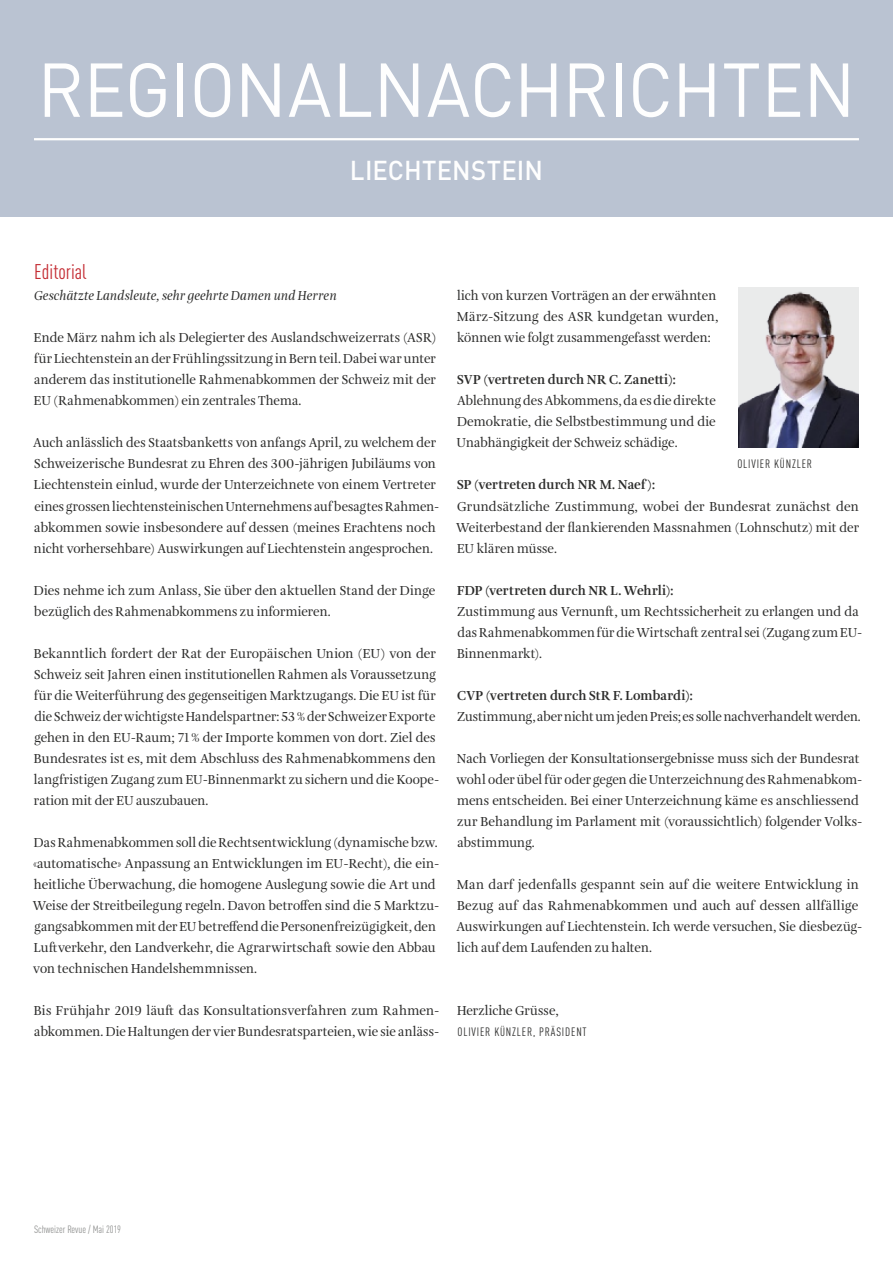
<style>
.page{position:relative;width:893px;height:1263px;background:#fff}
.page>*{position:absolute;margin:0;border:0;box-sizing:border-box;transform-origin:0 0}
.t1{font:75px "DINOT";letter-spacing:-.01em;color:#fefefe;scale:.95 1}
.t2{font:500 27px "DINOT";letter-spacing:.01em;color:#fefefe;scale:.95 1}
.t3{font:condensed 21px "DINOT";color:#c42d34}
.t4{font:13.5px/21px "Amalia Pro";letter-spacing:.005em;color:#2c2c2b;scale:.95 1}
.t5{font:13.5px/21px "Amalia Pro";letter-spacing:.005em;color:#2c2c2b}
.t6{font:13.5px/21px "Amalia Pro";letter-spacing:.005em;color:#2c2c2b;scale:.96 1}
.t7{font:700 13.5px "Amalia Pro";letter-spacing:.01em;color:#2c2c2b;scale:.95 1}
.t8{font:italic 13.5px "Amalia Pro";letter-spacing:.015em;color:#2c2c2b;scale:.95 1}
.t9{font:condensed 12px "DINOT";letter-spacing:.07em;color:#2c2c2b}
.t10{font:condensed 10.5px "DINOT";color:#919291}
</style>
<div class="page">
<div style="left:0;top:0;width:893px;height:216px;background:#bac3d2"></div>
<img style="left:738px;top:287px;width:121px;height:160px">
<hr style="left:34px;top:138px;width:825px;height:2px;background:#fefefe">
<h1 class="t1" style="left:37px;top:43px;width:863px">REGIONALNACHRICHTEN</h1>
<h2 class="t2" style="left:350px;top:153px;width:205px">LIECHTENSTEIN</h2>
<h3 class="t3" style="left:34px;top:260px;width:54px">Editorial</h3>
<p class="t8" style="left:34px;top:288px;width:320px">Geschätzte Landsleute, sehr geehrte Damen und Herren</p>
<p class="t6" style="left:34px;top:328px;width:421px;text-align:justify">Ende März nahm ich als Delegierter des Auslandschweizerrats (ASR) für Liechtenstein an der Frühlingssitzung in Bern teil. Dabei war unter anderem das institutionelle Rahmenabkommen der Schweiz mit der EU (Rahmenabkommen) ein zentrales Thema.</p>
<p class="t4" style="left:33px;top:433px;width:429px">Auch anlässlich des Staatsbanketts von anfangs April, zu welchem der Schweizerische Bundesrat zu Ehren des 300-jährigen Jubiläums von Liechtenstein einlud, wurde der Unterzeichnete von einem Vertreter eines grossen liechtensteinischen Unternehmens auf besagtes Rahmen&shy;abkommen sowie insbesondere auf dessen (meines Erachtens noch nicht vorhersehbare) Auswirkungen auf Liechtenstein angesprochen.</p>
<p class="t5" style="left:34px;top:580px;width:403px">Dies nehme ich zum Anlass, Sie über den aktuellen Stand der Dinge bezüglich des Rahmenabkommens zu informieren.</p>
<p class="t5" style="left:34px;top:643px;width:407px">Bekanntlich fordert der Rat der Europäischen Union (EU) von der Schweiz seit Jahren einen institutionellen Rahmen als Voraussetzung für die Weiterführung des gegenseitigen Marktzugangs. Die EU ist für die Schweiz der wichtigste Handelspartner: 53% der Schweizer Exporte gehen in den EU-Raum; 71% der Importe kommen von dort. Ziel des Bundesrates ist es, mit dem Abschluss des Rahmenabkommens den langfristigen Zugang zum EU-Binnenmarkt zu sichern und die Koope&shy;ration mit der EU auszubauen.</p>
<p class="t4" style="left:33px;top:832px;width:429px">Das Rahmenabkommen soll die Rechtsentwicklung (dynamische bzw. «automatische» Anpassung an Entwicklungen im EU-Recht), die ein&shy;heitliche Überwachung, die homogene Auslegung sowie die Art und Weise der Streitbeilegung regeln. Davon betroffen sind die 5 Marktzu&shy;gangsabkommen mit der EU betreffend die Personenfreizügigkeit, den Luftverkehr, den Landverkehr, die Agrarwirtschaft sowie den Abbau von technischen Handelshemmnissen.</p>
<p class="t5" style="left:34px;top:1000px;width:407px">Bis Frühjahr 2019 läuft das Konsultationsverfahren zum Rahmen&shy;abkommen. Die Haltungen der vier Bundesratsparteien, wie sie anläss-</p>
<p class="t4" style="left:457px;top:286px;width:277px">lich von kurzen Vorträgen an der erwähnten<br>März-Sitzung des ASR kundgetan wurden, können wie folgt zusammengefasst werden:</p>
<p class="t7" style="left:457px;top:372px;width:232px">SVP (vertreten durch NR C. Zanetti):</p>
<p class="t4" style="left:457px;top:391px;width:274px;text-align:justify">Ablehnung des Abkommens, da es die direkte Demokratie, die Selbstbestimmung und die Unabhängigkeit der Schweiz schädige.</p>
<p class="t7" style="left:457px;top:477px;width:210px">SP (vertreten durch NR M. Naef ):</p>
<p class="t5" style="left:456px;top:496px;width:404px;text-align:justify">Grundsätzliche Zustimmung, wobei der Bundesrat zunächst den Weiterbestand der flankierenden Massnahmen (Lohnschutz) mit der EU klären müsse.</p>
<p class="t7" style="left:457px;top:582px;width:229px">FDP (vertreten durch NR L. Wehrli):</p>
<p class="t6" style="left:457px;top:601px;width:424px">Zustimmung aus Vernunft, um Rechtssicherheit zu erlangen und da das Rahmenabkommen für die Wirtschaft zentral sei (Zugang zum EU-<br>Binnenmarkt).</p>
<p class="t7" style="left:457px;top:687px;width:250px">CVP (vertreten durch StR F. Lombardi):</p>
<p class="t4" style="left:457px;top:706px;width:426px">Zustimmung, aber nicht um jeden Preis; es solle nachverhandelt werden.</p>
<p class="t6" style="left:456px;top:748px;width:424px">Nach Vorliegen der Konsultationsergebnisse muss sich der Bundesrat wohl oder übel für oder gegen die Unterzeichnung des Rahmenabkom&shy;mens entscheiden. Bei einer Unterzeichnung käme es anschliessend zur Behandlung im Parlament mit (voraussichtlich) folgender Volks&shy;abstimmung.</p>
<p class="t5" style="left:456px;top:874px;width:408px">Man darf jedenfalls gespannt sein auf die weitere Entwicklung in Bezug auf das Rahmenabkommen und auch auf dessen allfällige Auswirkungen auf Liechtenstein. Ich werde versuchen, Sie diesbezüg&shy;lich auf dem Laufenden zu halten.</p>
<p class="t9" style="left:737px;top:457px;width:76px">OLIVIER KÜNZLER</p>
<p class="t4" style="left:457px;top:1000px;width:108px">Herzliche Grüsse,</p>
<p class="t9" style="left:458px;top:1024px;width:131px">OLIVIER KÜNZLER, PRÄSIDENT</p>
<p class="t10" style="left:34px;top:1223px;width:88px">Schweizer Revue / Mai 2019</p>
</div>
